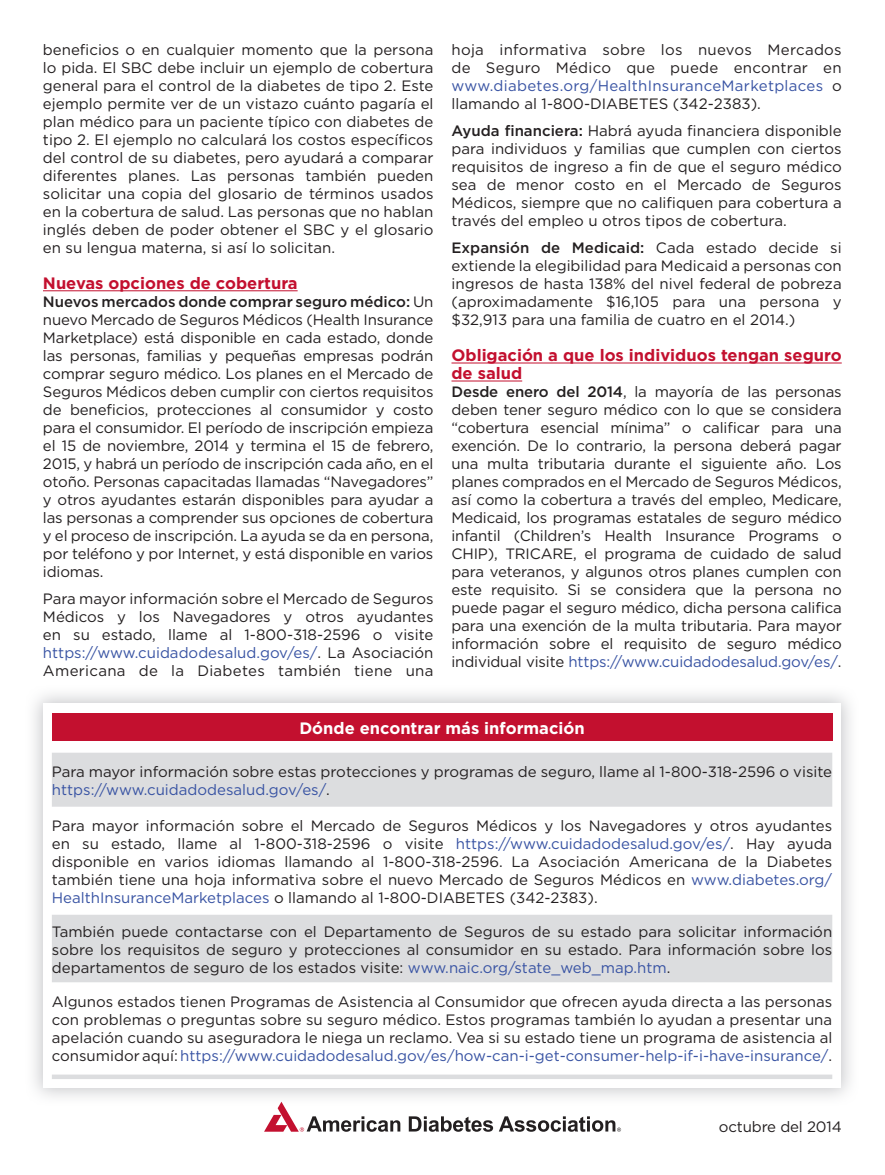
<style>
.page{position:relative;width:885px;height:1175px;background:#fff}
.page>*{position:absolute;margin:0;border:0;box-sizing:border-box;transform-origin:0 0}
.t1{font:700 16.5px/18px "Gotham";color:#c3102f}
.t2{font:700 16.5px "Gotham";color:#fff}
.t3{font:15px/18px "Gotham";color:#231f20;text-align:justify}
.s1{font-weight:500}
.s2{color:#3853a3}
</style>
<div class="page">
<div style="left:24px;top:684px;width:835px;height:423px;background:#b2b3b7;opacity:.75"></div>
<div style="left:43px;top:703px;width:797px;height:385px;background:#fff"></div>
<svg style="left:264px;top:1101px;width:136px;height:30px"></svg>
<svg style="left:408px;top:1116px;width:213px;height:15px"></svg>
<hr style="left:43px;top:290px;width:254px;height:1px;background:#c3102f">
<hr style="left:451px;top:362px;width:390px;height:1px;background:#c3102f">
<hr style="left:451px;top:380px;width:71px;height:1px;background:#c3102f">
<div style="left:52px;top:713px;width:780px;height:27px;background:#c3102f"></div>
<svg style="left:52px;top:752px;width:780px;height:230px;fill:#dcdddf"></svg>
<div style="left:52px;top:1074px;width:780px;height:5px;background:#dcdddf"></div>
<p class="t3" style="left:43px;top:40px;width:392px">beneficios o en cualquier momento que la persona lo pida. El SBC debe incluir un ejemplo de cobertura general para el control de la diabetes de tipo 2. Este ejemplo permite ver de un vistazo cuánto pagaría el plan médico para un paciente típico con diabetes de tipo 2. El ejemplo no calculará los costos específicos del control de su diabetes, pero ayudará a comparar diferentes planes. Las personas también pueden solicitar una copia del glosario de términos usados en la cobertura de salud. Las personas que no hablan inglés deben de poder obtener el SBC y el glosario en su lengua materna, si así lo solicitan.</p>
<p class="t1" style="left:43px;top:274px;width:256px">Nuevas opciones de cobertura</p>
<p class="t3" style="left:43px;top:292px;width:392px"><span class="s1">Nuevos mercados donde comprar seguro médico:</span> Un nuevo Mercado de Seguros Médicos (Health Insurance Marketplace) está disponible en cada estado, donde las personas, familias y pequeñas empresas podrán comprar seguro médico. Los planes en el Mercado de Seguros Médicos deben cumplir con ciertos requisitos de beneficios, protecciones al consumidor y costo para el consumidor. El período de inscripción empieza el 15 de noviembre, 2014 y termina el 15 de febrero, 2015, y habrá un período de inscripción cada año, en el otoño. Personas capacitadas llamadas “Navegadores” y otros ayudantes estarán disponibles para ayudar a las personas a comprender sus opciones de cobertura y el proceso de inscripción. La ayuda se da en persona, por teléfono y por Internet, y está disponible en varios idiomas.</p>
<p class="t3" style="left:43px;top:589px;width:392px">Para mayor información sobre el Mercado de Seguros Médicos y los Navegadores y otros ayudantes en su estado, llame al 1-800-318-2596 o visite <span class="s2">https://www.cuidadodesalud.gov/es/</span>. La Asociación Americana de la Diabetes también tiene una</p>
<p class="t3" style="left:451px;top:41px;width:391px">hoja informativa sobre los nuevos Mercados de Seguro Médico que puede encontrar en <span class="s2">www.diabetes.org/HealthInsuranceMarketplaces</span> o llamando al 1-800-DIABETES (342-2383).</p>
<p class="t3" style="left:451px;top:122px;width:391px"><span class="s1">Ayuda financiera:</span> Habrá ayuda financiera disponible para individuos y familias que cumplen con ciertos requisitos de ingreso a fin de que el seguro médico sea de menor costo en el Mercado de Seguros Médicos, siempre que no califiquen para cobertura a través del empleo u otros tipos de cobertura.</p>
<p class="t3" style="left:451px;top:239px;width:391px"><span class="s1">Expansión de Medicaid:</span> Cada estado decide si extiende la elegibilidad para Medicaid a personas con ingresos de hasta 138% del nivel federal de pobreza (aproximadamente $16,105 para una persona y $32,913 para una familia de cuatro en el 2014.)</p>
<p class="t1" style="left:451px;top:346px;width:391px">Obligación a que los individuos tengan seguro de salud</p>
<p class="t3" style="left:451px;top:383px;width:391px"><span class="s1">Desde enero del 2014</span>, la mayoría de las personas deben tener seguro médico con lo que se considera “cobertura esencial mínima” o calificar para una exención. De lo contrario, la persona deberá pagar una multa tributaria durante el siguiente año. Los planes comprados en el Mercado de Seguros Médicos, así como la cobertura a través del empleo, Medicare, Medicaid, los programas estatales de seguro médico infantil (Children’s Health Insurance Programs o CHIP), TRICARE, el programa de cuidado de salud para veteranos, y algunos otros planes cumplen con este requisito. Si se considera que la persona no puede pagar el seguro médico, dicha persona califica para una exención de la multa tributaria. Para mayor información sobre el requisito de seguro médico individual visite <span class="s2">https://www.cuidadodesalud.gov/es/</span>.</p>
<p class="t2" style="left:299px;top:717px;width:287px">Dónde encontrar más información</p>
<p class="t3" style="left:52px;top:762px;width:781px">Para mayor información sobre estas protecciones y programas de seguro, llame al 1-800-318-2596 o visite <span class="s2">https://www.cuidadodesalud.gov/es/</span>.</p>
<p class="t3" style="left:52px;top:816px;width:781px">Para mayor información sobre el Mercado de Seguros Médicos y los Navegadores y otros ayudantes en su estado, llame al 1-800-318-2596 o visite <span class="s2">https://www.cuidadodesalud.gov/es/</span>. Hay ayuda disponible en varios idiomas llamando al 1-800-318-2596. La Asociación Americana de la Diabetes también tiene una hoja informativa sobre el nuevo Mercado de Seguros Médicos en <span class="s2">www.diabetes.org/ HealthInsuranceMarketplaces</span> o llamando al 1-800-DIABETES (342-2383).</p>
<p class="t3" style="left:52px;top:921px;width:781px">También puede contactarse con el Departamento de Seguros de su estado para solicitar información sobre los requisitos de seguro y protecciones al consumidor en su estado. Para información sobre los departamentos de seguro de los estados visite: <span class="s2">www.naic.org/state_web_map.htm</span>.</p>
<p class="t3" style="left:52px;top:992px;width:781px">Algunos estados tienen Programas de Asistencia al Consumidor que ofrecen ayuda directa a las personas con problemas o preguntas sobre su seguro médico. Estos programas también lo ayudan a presentar una apelación cuando su aseguradora le niega un reclamo. Vea si su estado tiene un programa de asistencia al consumidor aquí: <span class="s2">https://www.cuidadodesalud.gov/es/how-can-i-get-consumer-help-if-i-have-insurance/</span>.</p>
<p class="t3" style="left:718px;top:1117px;width:124px">octubre del 2014</p>
</div>
